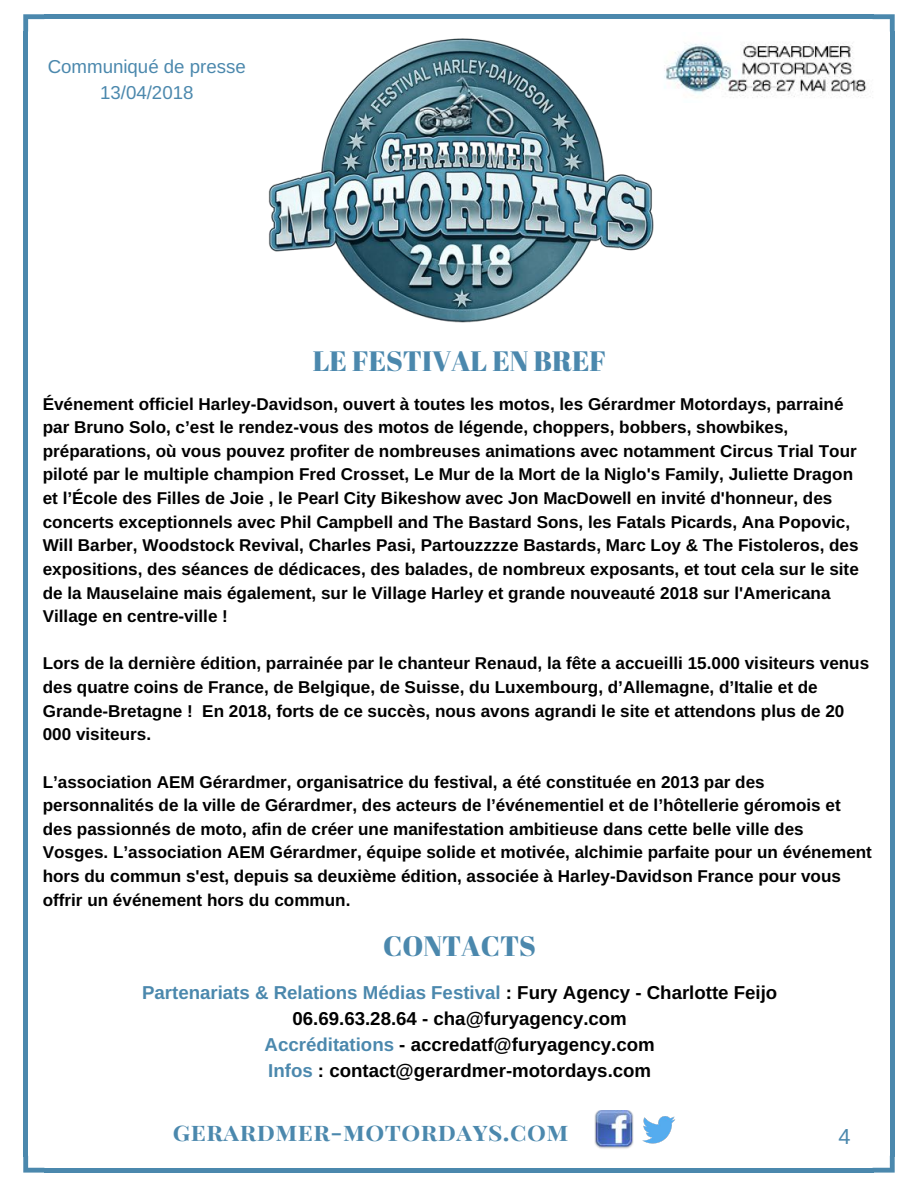
<style>
.page{position:relative;width:918px;height:1188px;background:#fff}
.page>*{position:absolute;margin:0;border:0;box-sizing:border-box;transform-origin:0 0}
.t1{font:28.05px "Abril Fatface";color:#4b88ad}
.t2{font:700 24.9px "Playfair Display SC";letter-spacing:.02em;color:#4b88ad}
.t3{font:21.75px "Arimo";color:#4b88ad}
.t4{font:700 18.75px/25.8px "Arimo";color:#000;text-align:center}
.t5{font:18.75px/25.8px "Arimo";color:#4b88ad;text-align:center}
.t6{font:700 17.1px/23.7px "Arimo";color:#000}
.s1{color:#4b88ad}
</style>
<div class="page">
<svg style="left:23px;top:14px;width:21px;height:18px"></svg>
<div style="left:23px;top:31px;width:5px;height:1126px;background:#4b88ad"></div>
<svg style="left:23px;top:1156px;width:21px;height:17px"></svg>
<div style="left:44px;top:1168px;width:829px;height:5px;background:#4b88ad"></div>
<svg style="left:873px;top:1156px;width:22px;height:17px"></svg>
<div style="left:890px;top:31px;width:5px;height:1126px;background:#4b88ad"></div>
<div style="left:44px;top:14px;width:829px;height:5px;background:#4b88ad"></div>
<svg style="left:873px;top:14px;width:22px;height:18px"></svg>
<img style="left:594px;top:1110px;width:39px;height:39px">
<img style="left:642px;top:1116px;width:33px;height:28px">
<img style="left:664px;top:43px;width:203px;height:55px">
<img style="left:268px;top:38px;width:386px;height:285px">
<p class="t5" style="left:48px;top:54px;width:200px">Communiqué de presse<br>13/04/2018</p>
<h1 class="t1" style="left:313px;top:342px;width:295px">LE FESTIVAL EN BREF</h1>
<p class="t6" style="left:43px;top:392px;width:818px">Événement officiel Harley-Davidson, ouvert à toutes les motos, les Gérardmer Motordays, parrainé par Bruno Solo, c’est le rendez-vous des motos de légende, choppers, bobbers, showbikes, préparations, où vous pouvez profiter de nombreuses animations avec notamment Circus Trial Tour piloté par le multiple champion Fred Crosset, Le Mur de la Mort de la Niglo's Family, Juliette Dragon et l’École des Filles de Joie , le Pearl City Bikeshow avec Jon MacDowell en invité d'honneur, des concerts exceptionnels avec Phil Campbell and The Bastard Sons, les Fatals Picards, Ana Popovic, Will Barber, Woodstock Revival, Charles Pasi, Partouzzzze Bastards, Marc Loy &amp; The Fistoleros, des expositions, des séances de dédicaces, des balades, de nombreux exposants, et tout cela sur le site de la Mauselaine mais également, sur le Village Harley et grande nouveauté 2018 sur l'Americana Village en centre-ville !</p>
<p class="t6" style="left:43px;top:652px;width:828px">Lors de la dernière édition, parrainée par le chanteur Renaud, la fête a accueilli 15.000 visiteurs venus des quatre coins de France, de Belgique, de Suisse, du Luxembourg, d’Allemagne, d’Italie et de Grande-Bretagne ! En 2018, forts de ce succès, nous avons agrandi le site et attendons plus de 20<br>000 visiteurs.</p>
<p class="t6" style="left:43px;top:770px;width:831px">L’association AEM Gérardmer, organisatrice du festival, a été constituée en 2013 par des personnalités de la ville de Gérardmer, des acteurs de l’événementiel et de l’hôtellerie géromois et des passionnés de moto, afin de créer une manifestation ambitieuse dans cette belle ville des Vosges. L’association AEM Gérardmer, équipe solide et motivée, alchimie parfaite pour un événement hors du commun s'est, depuis sa deuxième édition, associée à Harley-Davidson France pour vous offrir un événement hors du commun.</p>
<h1 class="t1" style="left:383px;top:927px;width:154px">CONTACTS</h1>
<p class="t4" style="left:142px;top:980px;width:637px"><span class="s1">Partenariats &amp; Relations Médias Festival</span> : Fury Agency - Charlotte Feijo 06.69.63.28.64 - cha@furyagency.com<br><span class="s1">Accréditations</span> - accredatf@furyagency.com<br><span class="s1">Infos</span> : contact@gerardmer-motordays.com</p>
<h2 class="t2" style="left:173px;top:1114px;width:397px">GERARDMER-MOTORDAYS.COM</h2>
<p class="t3" style="left:839px;top:1124px;width:14px">4</p>
</div>
